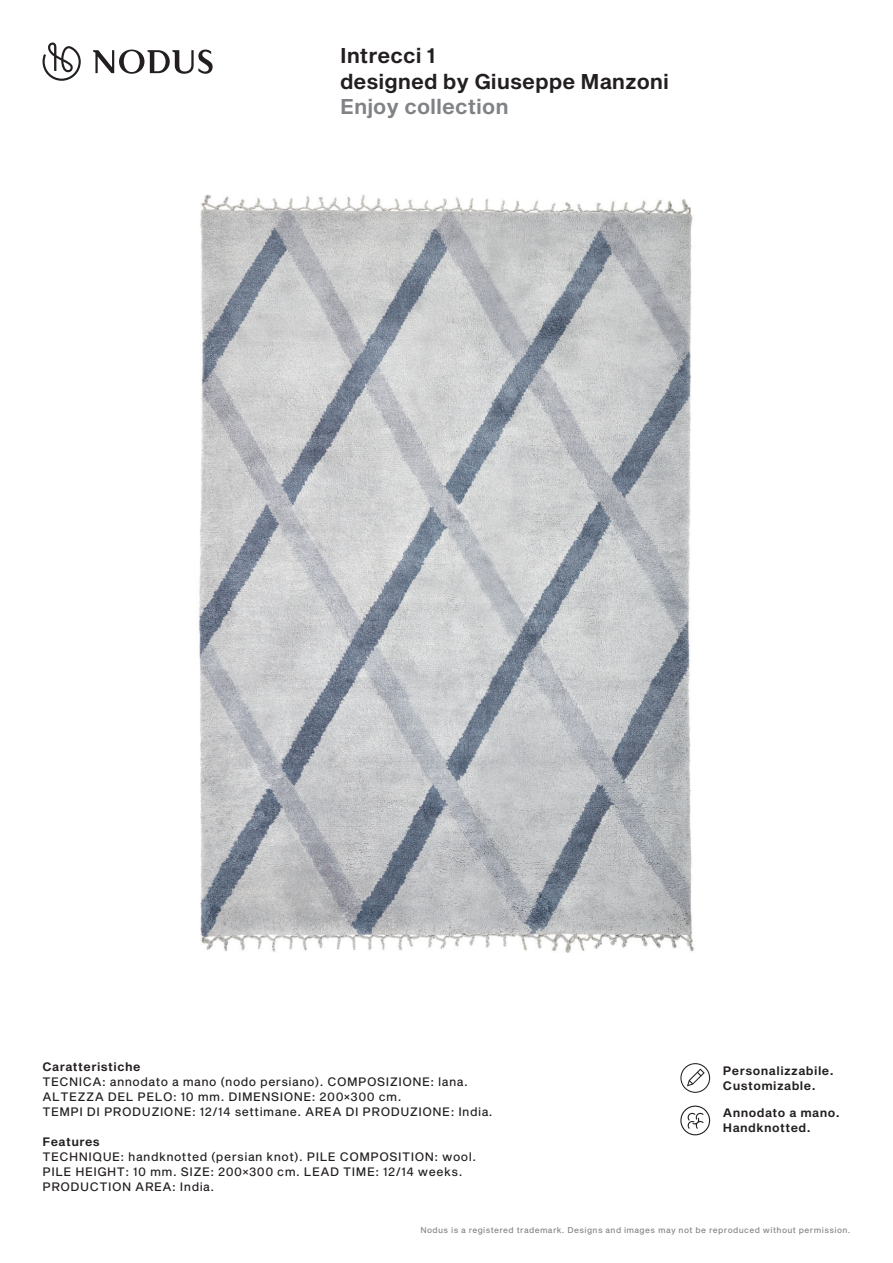
<style>
.page{position:relative;width:893px;height:1263px;background:#fff}
.page>*{position:absolute;margin:0;border:0;box-sizing:border-box;transform-origin:0 0}
.t1{font:21px/25.5px "Sequel Sans Semi Bold Body";color:#231f20}
.t2{font:21px "Sequel Sans Semi Bold Body";color:#808285}
.t3{font:12px/15px "Sequel Sans Roman Body";letter-spacing:.04em;color:#231f20}
.t4{font:12px/15px "Sequel Sans Semi Bold Body";letter-spacing:.04em;color:#231f20}
.t5{font:8.25px "Sequel Sans Roman Body";letter-spacing:.05em;color:#808285}
</style>
<div class="page">
<img style="left:199px;top:194px;width:495px;height:759px">
<svg style="left:43px;top:43px;width:38px;height:38px"></svg>
<svg style="left:93px;top:50px;width:120px;height:24px"></svg>
<svg style="left:680px;top:1063px;width:30px;height:30px"></svg>
<svg style="left:680px;top:1105px;width:30px;height:30px"></svg>
<h1 class="t1" style="left:340px;top:44px;width:330px">Intrecci 1<br>designed by Giuseppe Manzoni</h1>
<h1 class="t2" style="left:340px;top:92px;width:170px">Enjoy collection</h1>
<p class="t4" style="left:43px;top:1059px;width:100px">Caratteristiche</p>
<p class="t3" style="left:43px;top:1074px;width:452px">TECNICA: annodato a mano (nodo persiano). COMPOSIZIONE: lana.<br>ALTEZZA DEL PELO: 10 mm. DIMENSIONE: 200×300 cm.<br>TEMPI DI PRODUZIONE: 12/14 settimane. AREA DI PRODUZIONE: India.</p>
<p class="t4" style="left:43px;top:1134px;width:59px">Features</p>
<p class="t3" style="left:43px;top:1149px;width:435px">TECHNIQUE: handknotted (persian knot). PILE COMPOSITION: wool.<br>PILE HEIGHT: 10 mm. SIZE: 200×300 cm. LEAD TIME: 12/14 weeks.<br>PRODUCTION AREA: India.</p>
<p class="t4" style="left:723px;top:1063px;width:112px">Personalizzabile.<br>Customizable.</p>
<p class="t4" style="left:723px;top:1106px;width:118px">Annodato a mano.<br>Handknotted.</p>
<p class="t5" style="left:420px;top:1224px;width:432px">Nodus is a registered trademark. Designs and images may not be reproduced without permission.</p>
</div>
